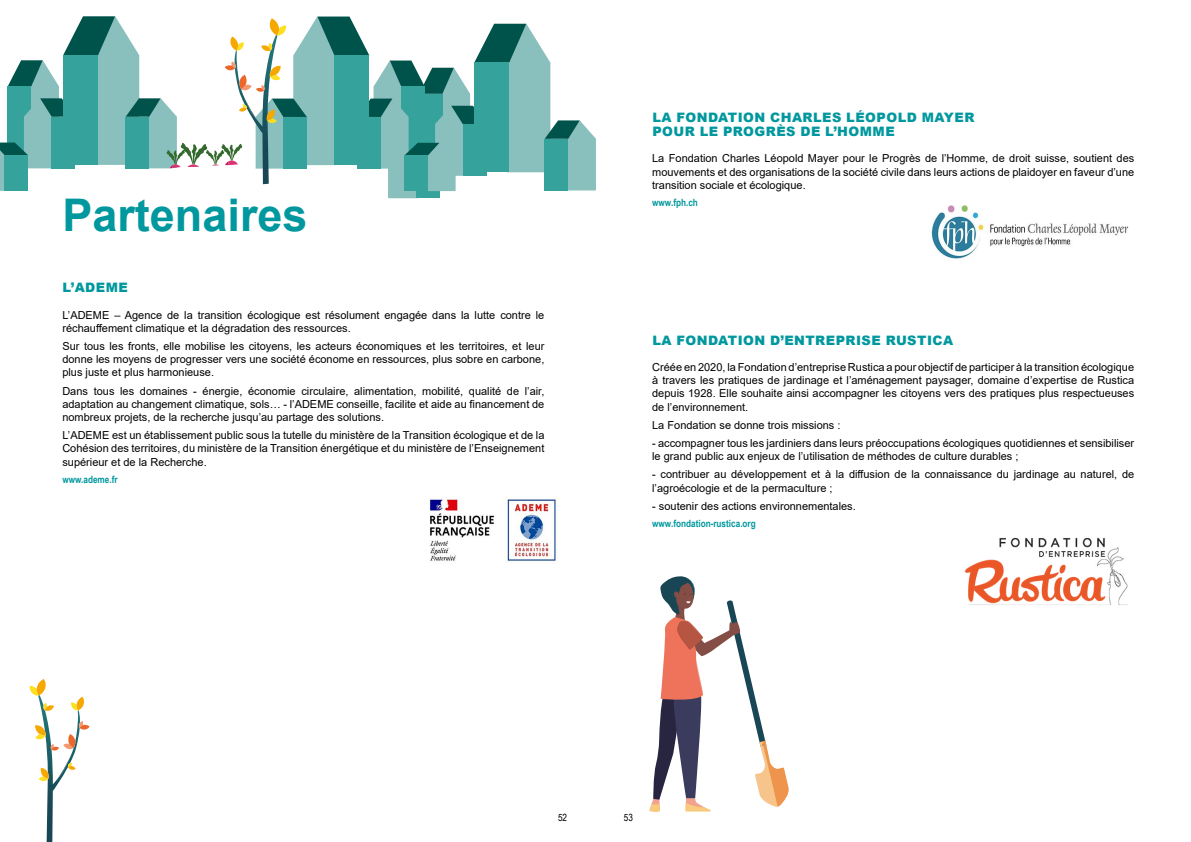
<style>
.page{position:relative;width:1191px;height:842px;background:#fff}
.page>*{position:absolute;margin:0;border:0;box-sizing:border-box;transform-origin:0 0}
.t1{font:700 45px "Arial";color:#00989e}
.t2{font:900 13px/14px "Arial";letter-spacing:.035em;color:#00989e}
.t3{font:11px/13.2px "Arial";color:#000;text-align:justify}
.t4{font:700 10px "Arial Narrow";color:#00989e}
.t5{font:10px "Arial Narrow";color:#000}
</style>
<div class="page">
<svg style="left:0;top:16px;width:596px;height:182px"></svg>
<svg style="left:649px;top:576px;width:139px;height:236px"></svg>
<svg style="left:30px;top:679px;width:60px;height:163px"></svg>
<img style="left:429px;top:497px;width:128px;height:65px">
<img style="left:931px;top:205px;width:198px;height:54px">
<img style="left:964px;top:537px;width:164px;height:68px">
<h1 class="t1" style="left:62px;top:183px;width:247px">Partenaires</h1>
<p class="t2" style="left:63px;top:280px;width:67px">L’ADEME</p>
<p class="t3" style="left:62px;top:308px;width:483px">L’ADEME – Agence de la transition écologique est résolument engagée dans la lutte contre le réchauffement climatique et la dégradation des ressources.</p>
<p class="t3" style="left:62px;top:339px;width:483px">Sur tous les fronts, elle mobilise les citoyens, les acteurs économiques et les territoires, et leur donne les moyens de progresser vers une société économe en ressources, plus sobre en carbone, plus juste et plus harmonieuse.</p>
<p class="t3" style="left:62px;top:384px;width:483px">Dans tous les domaines - énergie, économie circulaire, alimentation, mobilité, qualité de l’air, adaptation au changement climatique, sols… - l’ADEME conseille, facilite et aide au financement de nombreux projets, de la recherche jusqu’au partage des solutions.</p>
<p class="t3" style="left:62px;top:429px;width:483px">L’ADEME est un établissement public sous la tutelle du ministère de la Transition écologique et de la Cohésion des territoires, du ministère de la Transition énergétique et du ministère de l’Enseignement supérieur et de la Recherche.</p>
<p class="t4" style="left:62px;top:471px;width:57px">www.ademe.fr</p>
<p class="t2" style="left:652px;top:110px;width:323px">LA FONDATION CHARLES LÉOPOLD MAYER<br>POUR LE PROGRÈS DE L’HOMME</p>
<p class="t3" style="left:652px;top:152px;width:483px">La Fondation Charles Léopold Mayer pour le Progrès de l’Homme, de droit suisse, soutient des mouvements et des organisations de la société civile dans leurs actions de plaidoyer en faveur d’une transition sociale et écologique.</p>
<p class="t4" style="left:652px;top:195px;width:47px">www.fph.ch</p>
<p class="t2" style="left:652px;top:333px;width:302px">LA FONDATION D’ENTREPRISE RUSTICA</p>
<p class="t3" style="left:652px;top:360px;width:483px">Créée en 2020, la Fondation d’entreprise Rustica a pour objectif de participer à la transition écologique à travers les pratiques de jardinage et l’aménagement paysager, domaine d’expertise de Rustica depuis 1928. Elle souhaite ainsi accompagner les citoyens vers des pratiques plus respectueuses de l’environnement.</p>
<p class="t3" style="left:652px;top:418px;width:190px">La Fondation se donne trois missions :</p>
<p class="t3" style="left:652px;top:436px;width:483px">- accompagner tous les jardiniers dans leurs préoccupations écologiques quotidiennes et sensibiliser le grand public aux enjeux de l’utilisation de méthodes de culture durables ;</p>
<p class="t3" style="left:652px;top:468px;width:483px">- contribuer au développement et à la diffusion de la connaissance du jardinage au naturel, de l’agroécologie et de la permaculture ;</p>
<p class="t3" style="left:652px;top:499px;width:205px">- soutenir des actions environnementales.</p>
<p class="t4" style="left:652px;top:516px;width:105px">www.fondation-rustica.org</p>
<p class="t5" style="left:558px;top:810px;width:11px">52</p>
<p class="t5" style="left:624px;top:810px;width:11px">53</p>
</div>
